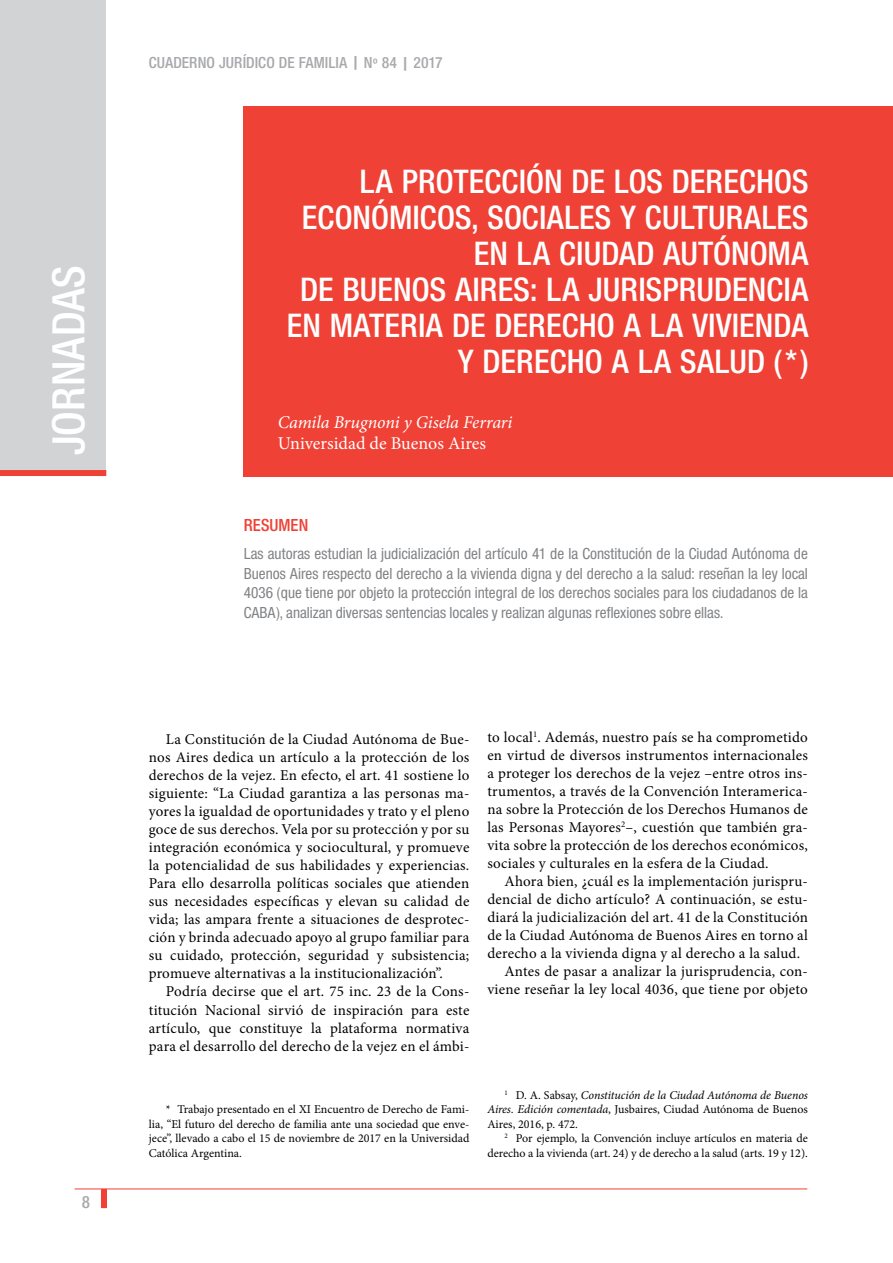
<style>
.page{position:relative;width:893px;height:1263px;background:#fff}
.page>*{position:absolute;margin:0;border:0;box-sizing:border-box;transform-origin:0 0}
.t1{font:600 condensed 48px "Nimbus San Nov T";color:#fff}
.t2{font:600 condensed 34.95px/36px "Nimbus San Nov T";color:#fff;text-align:right}
.t3{font:italic 18px "Minion Pro";letter-spacing:-.005em;color:#fff}
.t4{font:18px "Minion Pro";color:#fff}
.t5{font:600 condensed 18px "Nimbus San Nov T";color:#ef4135}
.t6{font:600 condensed 18px "Nimbus San Nov T";color:#a7a9ac}
.t7{font:500 condensed 16.5px/19.5px "Nimbus San Nov T";color:#808285;text-align:justify}
.t8{font:600 condensed 16.5px "Nimbus San Nov T";color:#a7a9ac}
.t9{font:15px/18px "Minion Pro";letter-spacing:.01em;color:#000;text-align:justify}
.t10{font:12px/14.4px "Minion Pro";color:#000;text-align:justify}
.s1{font-style:italic}
</style>
<div class="page">
<div style="left:101px;top:1189px;width:6px;height:19px;background:#ef4135"></div>
<hr style="left:75px;top:1188px;width:732px;height:1px;background:#ef4135">
<div style="left:0;top:0;width:106px;height:473px;background:#d1d3d4"></div>
<div style="left:0;top:470px;width:106px;height:6px;background:#ef4135"></div>
<div style="left:244px;top:106px;width:649px;height:371px;background:#ef4135"></div>
<h1 class="t1" style="left:41px;top:455px;width:191px;rotate:-90deg">JORNADAS</h1>
<p class="t6" style="left:82px;top:1192px;width:10px">8</p>
<p class="t8" style="left:149px;top:53px;width:295px">CUADERNO JURÍDICO DE FAMILIA | Nº 84 | 2017</p>
<h2 class="t2" style="left:287px;top:163px;width:523px">LA PROTECCIÓN DE LOS DERECHOS<br>ECONÓMICOS, SOCIALES Y CULTURALES<br>EN LA CIUDAD AUTÓNOMA<br>DE BUENOS AIRES: LA JURISPRUDENCIA<br>EN MATERIA DE DERECHO A LA VIVIENDA<br>Y DERECHO A LA SALUD (*)</h2>
<p class="t3" style="left:278px;top:410px;width:236px">Camila Brugnoni y Gisela Ferrari</p>
<p class="t4" style="left:278px;top:431px;width:210px">Universidad de Buenos Aires</p>
<p class="t5" style="left:244px;top:515px;width:66px">RESUMEN</p>
<p class="t7" style="left:244px;top:543px;width:566px">Las autoras estudian la judicialización del artículo 41 de la Constitución de la Ciudad Autónoma de Buenos Aires respecto del derecho a la vivienda digna y del derecho a la salud: reseñan la ley local 4036 (que tiene por objeto la protección integral de los derechos sociales para los ciudadanos de la CABA), analizan diversas sentencias locales y realizan algunas reflexiones sobre ellas.</p>
<p class="t9" style="left:149px;top:731px;width:322px;text-indent:17px">La Constitución de la Ciudad Autónoma de Bue&shy;nos Aires dedica un artículo a la protección de los derechos de la vejez. En efecto, el art. 41 sostiene lo siguiente: “La Ciudad garantiza a las personas ma&shy;yores la igualdad de oportunidades y trato y el pleno goce de sus derechos. Vela por su protección y por su integración económica y sociocultural, y promueve la potencialidad de sus habilidades y experiencias.<br>Para ello desarrolla políticas sociales que atienden sus necesidades específicas y elevan su calidad de vida; las ampara frente a situaciones de desprotec&shy;ción y brinda adecuado apoyo al grupo familiar para su cuidado, protección, seguridad y subsistencia; promueve alternativas a la institucionalización”.</p>
<p class="t9" style="left:149px;top:983px;width:322px;text-indent:17px">Podría decirse que el art. 75 inc. 23 de la Cons&shy;titución Nacional sirvió de inspiración para este artículo, que constituye la plataforma normativa para el desarrollo del derecho de la vejez en el ámbi-</p>
<p class="t10" style="left:149px;top:1102px;width:322px;text-indent:17px">* Trabajo presentado en el XI Encuentro de Derecho de Fami&shy;lia, “El futuro del derecho de familia ante una sociedad que enve&shy;jece”, llevado a cabo el 15 de noviembre de 2017 en la Universidad Católica Argentina.</p>
<p class="t9" style="left:487px;top:729px;width:322px">to local<sup>1</sup>. Además, nuestro país se ha comprometido en virtud de diversos instrumentos internacionales a proteger los derechos de la vejez –entre otros ins&shy;trumentos, a través de la Convención Interamerica&shy;na sobre la Protección de los Derechos Humanos de las Personas Mayores<sup>2</sup>–, cuestión que también gra&shy;vita sobre la protección de los derechos económicos, sociales y culturales en la esfera de la Ciudad.</p>
<p class="t9" style="left:504px;top:873px;width:305px">Ahora bien, ¿cuál es la implementación jurispru-</p>
<p class="t9" style="left:487px;top:891px;width:322px">dencial de dicho artículo? A continuación, se estu-</p>
<p class="t9" style="left:487px;top:909px;width:322px">diará la judicialización del art. 41 de la Constitución</p>
<p class="t9" style="left:487px;top:927px;width:322px">de la Ciudad Autónoma de Buenos Aires en torno al</p>
<p class="t9" style="left:487px;top:945px;width:314px">derecho a la vivienda digna y al derecho a la salud.</p>
<p class="t9" style="left:504px;top:963px;width:305px">Antes de pasar a analizar la jurisprudencia, con-</p>
<p class="t9" style="left:487px;top:981px;width:322px">viene reseñar la ley local 4036, que tiene por objeto</p>
<p class="t10" style="left:487px;top:1088px;width:322px;text-indent:17px"><sup>1</sup> D. A. Sabsay, <span class="s1">Constitución de la Ciudad Autónoma de Buenos Aires. Edición comentada</span>, Jusbaires, Ciudad Autónoma de Buenos Aires, 2016, p. 472.</p>
<p class="t10" style="left:487px;top:1131px;width:322px;text-align:right"><sup>2</sup> Por ejemplo, la Convención incluye artículos en materia de derecho a la vivienda (art. 24) y de derecho a la salud (arts. 19 y 12).</p>
</div>
